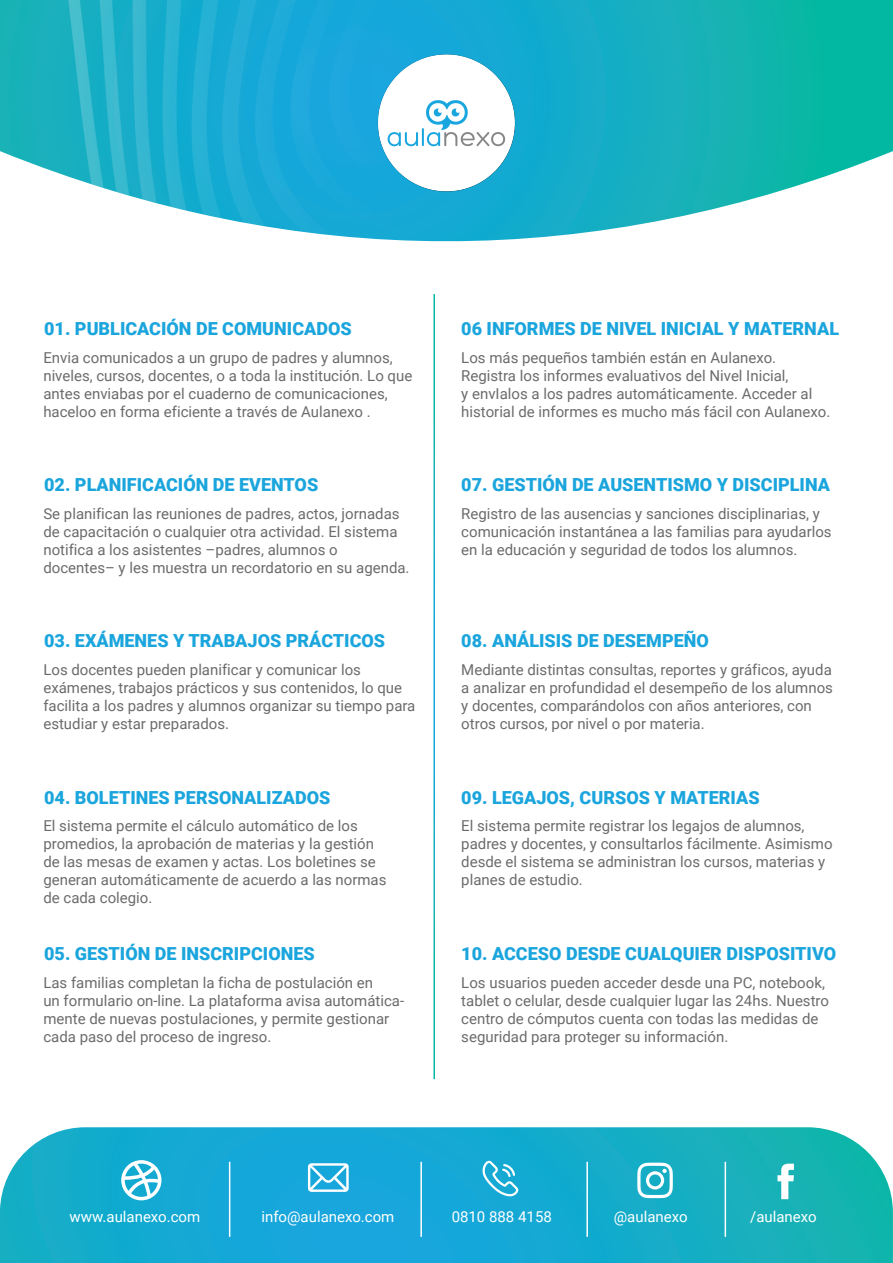
<style>
.page{position:relative;width:893px;height:1263px;background:#fff}
.page>*{position:absolute;margin:0;border:0;box-sizing:border-box;transform-origin:0 0}
.t1{font:900 18px "Roboto";color:#1ba5dd}
.t2{font:15px/18px "Roboto";color:#6b6b6b}
.t3{font:15px "Roboto";color:#fff}
</style>
<div class="page">
<svg style="left:0;top:1127px;width:893px;height:136px;background:#1badcd"></svg>
<hr style="left:229px;top:1162px;width:1px;height:75px;background:#fff">
<hr style="left:420px;top:1162px;width:2px;height:75px;background:#fff">
<hr style="left:586px;top:1162px;width:2px;height:75px;background:#fff">
<hr style="left:725px;top:1162px;width:1px;height:75px;background:#fff">
<svg style="left:482px;top:1161px;width:36px;height:35px"></svg>
<svg style="left:777px;top:1163px;width:17px;height:36px"></svg>
<svg style="left:637px;top:1163px;width:36px;height:35px"></svg>
<svg style="left:121px;top:1160px;width:40px;height:40px"></svg>
<svg style="left:308px;top:1163px;width:41px;height:29px"></svg>
<img style="left:0;top:0;width:505px;height:242px">
<img style="left:505px;top:0;width:388px;height:240px">
<img style="left:375px;top:51px;width:143px;height:143px">
<p class="t1" style="left:44px;top:316px;width:309px">01. PUBLICACIÓN DE COMUNICADOS</p>
<p class="t1" style="left:461px;top:316px;width:379px">06 INFORMES DE NIVEL INICIAL Y MATERNAL</p>
<p class="t2" style="left:43px;top:348px;width:370px">Envia comunicados a un grupo de padres y alumnos, niveles, cursos, docentes, o a toda la institución. Lo que antes enviabas por el cuaderno de comunicaciones, haceloo en forma eficiente a través de Aulanexo .</p>
<p class="t2" style="left:461px;top:348px;width:370px">Los más pequeños también están en Aulanexo.<br>Registra los informes evaluativos del Nivel Inicial,<br>y envIalos a los padres automáticamente. Acceder al historial de informes es mucho más fácil con Aulanexo.</p>
<p class="t1" style="left:44px;top:472px;width:276px">02. PLANIFICACIÓN DE EVENTOS</p>
<p class="t1" style="left:461px;top:472px;width:370px">07. GESTIÓN DE AUSENTISMO Y DISCIPLINA</p>
<p class="t2" style="left:43px;top:504px;width:368px">Se planifican las reuniones de padres, actos, jornadas de capacitación o cualquier otra actividad. El sistema notifica a los asistentes –padres, alumnos o docentes– y les muestra un recordatorio en su agenda.</p>
<p class="t2" style="left:461px;top:504px;width:372px">Registro de las ausencias y sanciones disciplinarias, y comunicación instantánea a las familias para ayudarlos en la educación y seguridad de todos los alumnos.</p>
<p class="t1" style="left:44px;top:628px;width:343px">03. EXÁMENES Y TRABAJOS PRÁCTICOS</p>
<p class="t1" style="left:461px;top:628px;width:249px">08. ANÁLISIS DE DESEMPEÑO</p>
<p class="t2" style="left:43px;top:660px;width:374px">Los docentes pueden planificar y comunicar los exámenes, trabajos prácticos y sus contenidos, lo que facilita a los padres y alumnos organizar su tiempo para estudiar y estar preparados.</p>
<p class="t2" style="left:461px;top:660px;width:373px">Mediante distintas consultas, reportes y gráficos, ayuda a analizar en profundidad el desempeño de los alumnos y docentes, comparándolos con años anteriores, con otros cursos, por nivel o por materia.</p>
<p class="t1" style="left:44px;top:785px;width:288px">04. BOLETINES PERSONALIZADOS</p>
<p class="t1" style="left:461px;top:785px;width:300px">09. LEGAJOS, CURSOS Y MATERIAS</p>
<p class="t2" style="left:43px;top:816px;width:345px">El sistema permite el cálculo automático de los promedios, la aprobación de materias y la gestión de las mesas de examen y actas. Los boletines se generan automáticamente de acuerdo a las normas de cada colegio.</p>
<p class="t2" style="left:461px;top:816px;width:373px">El sistema permite registrar los legajos de alumnos, padres y docentes, y consultarlos fácilmente. Asimismo desde el sistema se administran los cursos, materias y planes de estudio.</p>
<p class="t1" style="left:44px;top:941px;width:272px">05. GESTIÓN DE INSCRIPCIONES</p>
<p class="t1" style="left:461px;top:941px;width:376px">10. ACCESO DESDE CUALQUIER DISPOSITIVO</p>
<p class="t2" style="left:43px;top:973px;width:362px">Las familias completan la ficha de postulación en<br>un formulario on-line. La plataforma avisa automática&shy;mente de nuevas postulaciones, y permite gestionar cada paso del proceso de ingreso.</p>
<p class="t2" style="left:461px;top:973px;width:369px">Los usuarios pueden acceder desde una PC, notebook, tablet o celular, desde cualquier lugar las 24hs. Nuestro centro de cómputos cuenta con todas las medidas de seguridad para proteger su información.</p>
<p class="t3" style="left:70px;top:1206px;width:132px">www.aulanexo.com</p>
<p class="t3" style="left:261px;top:1206px;width:134px">info@aulanexo.com</p>
<p class="t3" style="left:452px;top:1206px;width:102px">0810 888 4158</p>
<p class="t3" style="left:614px;top:1206px;width:75px">@aulanexo</p>
<p class="t3" style="left:750px;top:1206px;width:68px">/aulanexo</p>
</div>
